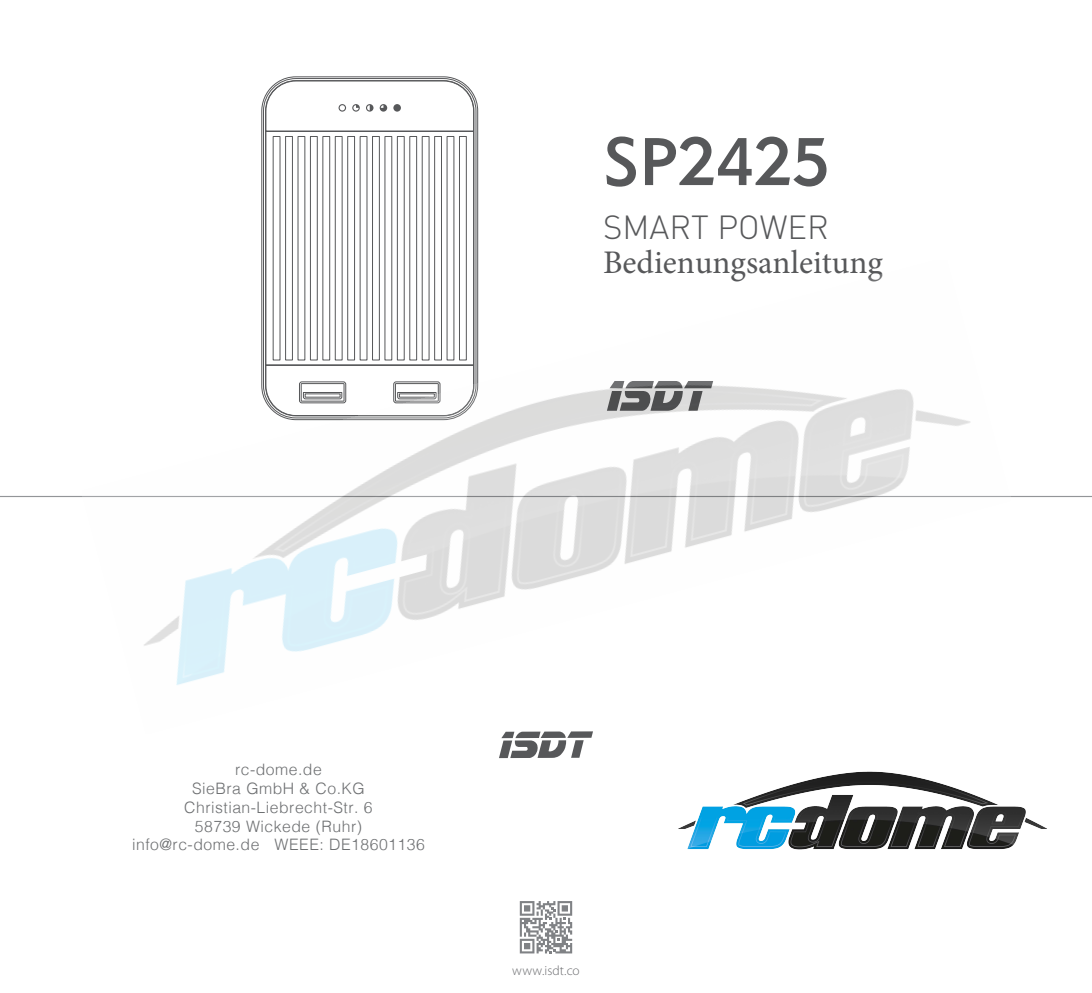
<style>
.page{position:relative;width:1092px;height:993px;background:#fff}
.page>*{position:absolute;margin:0;border:0;box-sizing:border-box;transform-origin:0 0}
.t1{font:66.33px "Geometric 415 BT Medium A";color:#57585a}
.t2{font:33.07px "Minion Pro";color:#57585a}
.t3{font:300 33.07px "DIN Pro";color:#57585a}
.t4{font:300 15.75px/18.9px "Helvetica";letter-spacing:.03em;color:#6d6f71;text-align:center}
.t5{font:300 13.47px "Myriad Pro";letter-spacing:.01em;color:#6c6d70}
</style>
<div class="page">
<svg style="left:261px;top:76px;width:217px;height:183px"></svg>
<div style="left:459px;top:136px;width:8px;height:224px;border:1px solid #57585a"></div>
<div style="left:434px;top:136px;width:8px;height:224px;border:1px solid #57585a"></div>
<div style="left:409px;top:136px;width:8px;height:224px;border:1px solid #57585a"></div>
<div style="left:397px;top:136px;width:7px;height:224px;border:1px solid #57585a"></div>
<div style="left:384px;top:136px;width:8px;height:224px;border:1px solid #57585a"></div>
<div style="left:372px;top:136px;width:8px;height:224px;border:1px solid #57585a"></div>
<div style="left:347px;top:136px;width:8px;height:224px;border:1px solid #57585a"></div>
<div style="left:335px;top:136px;width:7px;height:224px;border:1px solid #57585a"></div>
<div style="left:322px;top:136px;width:8px;height:224px;border:1px solid #57585a"></div>
<div style="left:310px;top:136px;width:8px;height:224px;border:1px solid #57585a"></div>
<div style="left:285px;top:136px;width:8px;height:224px;border:1px solid #57585a"></div>
<div style="left:273px;top:136px;width:7px;height:224px;border:1px solid #57585a"></div>
<hr style="left:473px;top:131px;width:1px;height:234px;background:#57585a">
<hr style="left:265px;top:131px;width:1px;height:234px;background:#57585a">
<div style="left:421px;top:136px;width:8px;height:224px;border:1px solid #57585a"></div>
<svg style="left:265px;top:80px;width:209px;height:52px"></svg>
<svg style="left:519px;top:901px;width:53px;height:52px"></svg>
<svg style="left:499px;top:733px;width:94px;height:24px"></svg>
<hr style="left:0;top:495px;width:1091px;height:2px;background:#939598">
<img style="left:678px;top:771px;width:369px;height:79px">
<img style="left:82px;top:259px;width:927px;height:474px">
<h1 class="t1" style="left:603px;top:121px;width:228px">SP2425</h1>
<h2 class="t3" style="left:603px;top:205px;width:227px">SMART POWER</h2>
<h2 class="t2" style="left:603px;top:240px;width:281px">Bedienungsanleitung</h2>
<p class="t4" style="left:132px;top:758px;width:294px">rc-dome.de<br>SieBra GmbH &amp; Co.KG<br>Christian-Liebrecht-Str. 6<br>58739 Wickede (Ruhr) info@rc-dome.de WEEE: DE18601136</p>
<p class="t5" style="left:512px;top:962px;width:69px">www.isdt.co</p>
</div>
